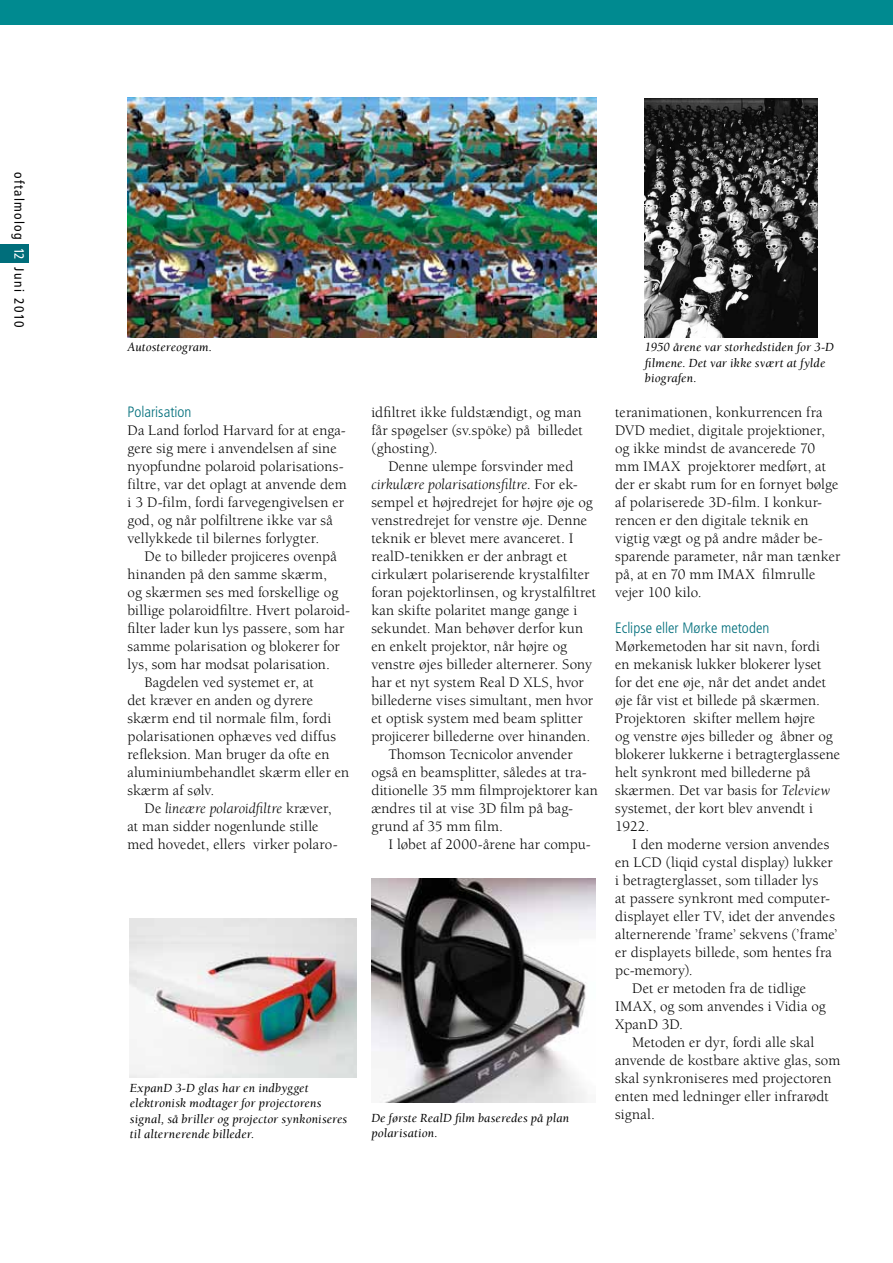
<style>
.page{position:relative;width:893px;height:1263px;background:#fff}
.page>*{position:absolute;margin:0;border:0;box-sizing:border-box;transform-origin:0 0}
.t1{font:15px/18px "Berkeley";letter-spacing:.005em;color:#000}
.t2{font:italic 15px "Berkeley";letter-spacing:.005em;color:#000}
.t3{font:300 condensed 15px "Frutiger";color:#006e7b}
.t4{font:condensed 13.5px "Frutiger";letter-spacing:.1em;color:#000}
.t5{font:italic 12.75px/15.3px "Berkeley";letter-spacing:.01em;color:#000}
.s1{color:#fff}
.s2{font-style:normal}
.s3{font-style:italic}
</style>
<div class="page">
<div style="left:0;top:244px;width:29px;height:19px;background:#006e7b"></div>
<div style="left:0;top:0;width:893px;height:25px;background:#008a90"></div>
<img style="left:128px;top:98px;width:468px;height:240px">
<img style="left:645px;top:98px;width:173px;height:239px">
<img style="left:130px;top:918px;width:227px;height:160px">
<img style="left:371px;top:879px;width:224px;height:224px">
<p class="t4" style="left:27px;top:172px;width:157px;rotate:90deg">oftalmolog <span class="s1">12</span> Juni 2010</p>
<p class="t5" style="left:128px;top:340px;width:86px">Autostereogram.</p>
<p class="t5" style="left:645px;top:340px;width:191px">1950 årene var storhedstiden for 3-D filmene. Det var ikke svært at fylde biografen.</p>
<p class="t3" style="left:128px;top:403px;width:66px">Polarisation</p>
<p class="t1" style="left:128px;top:422px;width:221px">Da Land forlod Harvard for at enga&shy;gere sig mere i anvendelsen af sine nyopfundne polaroid polarisations&shy;filtre, var det oplagt at anvende dem i 3 D-film, fordi farvegengivelsen er god, og når polfiltrene ikke var så vellykkede til bilernes forlygter.</p>
<p class="t1" style="left:145px;top:548px;width:194px">De to billeder projiceres ovenpå</p>
<p class="t1" style="left:128px;top:566px;width:201px">hinanden på den samme skærm,</p>
<p class="t1" style="left:128px;top:584px;width:212px">og skærmen ses med forskellige og</p>
<p class="t1" style="left:128px;top:602px;width:224px">billige polaroidfiltre. Hvert polaroid-</p>
<p class="t1" style="left:128px;top:620px;width:218px">filter lader kun lys passere, som har</p>
<p class="t1" style="left:128px;top:638px;width:214px">samme polarisation og blokerer for</p>
<p class="t1" style="left:128px;top:656px;width:204px">lys, som har modsat polarisation.</p>
<p class="t1" style="left:145px;top:674px;width:171px">Bagdelen ved systemet er, at</p>
<p class="t1" style="left:128px;top:692px;width:187px">det kræver en anden og dyrere</p>
<p class="t1" style="left:128px;top:710px;width:205px">skærm end til normale film, fordi</p>
<p class="t1" style="left:128px;top:728px;width:210px">polarisationen ophæves ved diffus</p>
<p class="t1" style="left:128px;top:746px;width:204px">refleksion. Man bruger da ofte en</p>
<p class="t1" style="left:128px;top:764px;width:223px">aluminiumbehandlet skærm eller en</p>
<p class="t1" style="left:128px;top:782px;width:88px">skærm af sølv.</p>
<p class="t2" style="left:145px;top:801px;width:188px"><span class="s2">De</span> lineære polaroidfiltre <span class="s2">kræver,</span></p>
<p class="t1" style="left:128px;top:818px;width:193px">at man sidder nogenlunde stille</p>
<p class="t1" style="left:128px;top:836px;width:212px">med hovedet, ellers virker polaro-</p>
<p class="t5" style="left:130px;top:1080px;width:219px">ExpanD 3-D glas har en indbygget elektronisk modtager for projectorens signal, så briller og projector synkoniseres til alternerende billeder.</p>
<p class="t1" style="left:371px;top:404px;width:213px;text-align:justify">idfiltret ikke fuldstændigt, og man får spøgelser (sv.spöke) på billedet (ghosting).</p>
<p class="t1" style="left:388px;top:458px;width:187px">Denne ulempe forsvinder med</p>
<p class="t2" style="left:371px;top:477px;width:208px">cirkulære polarisationsfiltre. <span class="s2">For ek-</span></p>
<p class="t1" style="left:371px;top:494px;width:223px">sempel et højredrejet for højre øje og</p>
<p class="t1" style="left:371px;top:512px;width:217px">venstredrejet for venstre øje. Denne</p>
<p class="t1" style="left:371px;top:530px;width:204px">teknik er blevet mere avanceret. I</p>
<p class="t1" style="left:371px;top:548px;width:198px">realD-tenikken er der anbragt et</p>
<p class="t1" style="left:371px;top:566px;width:220px">cirkulært polariserende krystalfilter</p>
<p class="t1" style="left:371px;top:584px;width:226px">foran pojektorlinsen, og krystalfiltret</p>
<p class="t1" style="left:371px;top:602px;width:207px">kan skifte polaritet mange gange i</p>
<p class="t1" style="left:371px;top:620px;width:213px">sekundet. Man behøver derfor kun</p>
<p class="t1" style="left:371px;top:638px;width:197px">en enkelt projektor, når højre og</p>
<p class="t1" style="left:371px;top:656px;width:222px">venstre øjes billeder alternerer. Sony</p>
<p class="t1" style="left:371px;top:674px;width:214px">har et nyt system Real D XLS, hvor</p>
<p class="t1" style="left:371px;top:692px;width:223px">billederne vises simultant, men hvor</p>
<p class="t1" style="left:371px;top:710px;width:213px">et optisk system med beam splitter</p>
<p class="t1" style="left:371px;top:728px;width:220px">projicerer billederne over hinanden.</p>
<p class="t1" style="left:388px;top:746px;width:186px">Thomson Tecnicolor anvender</p>
<p class="t1" style="left:371px;top:764px;width:217px">også en beamsplitter, således at tra-</p>
<p class="t1" style="left:371px;top:782px;width:228px">ditionelle 35 mm filmprojektorer kan</p>
<p class="t1" style="left:371px;top:800px;width:203px">ændres til at vise 3D film på bag-</p>
<p class="t1" style="left:371px;top:818px;width:133px">grund af 35 mm film.</p>
<p class="t1" style="left:388px;top:836px;width:204px">I løbet af 2000-årene har compu-</p>
<p class="t5" style="left:371px;top:1111px;width:199px">De første RealD film baseredes på plan polarisation.</p>
<p class="t1" style="left:615px;top:404px;width:227px">teranimationen, konkurrencen fra<br>DVD mediet, digitale projektioner, og ikke mindst de avancerede 70 mm IMAX projektorer medført, at der er skabt rum for en fornyet bølge af polariserede 3D-film. I konkur&shy;rencen er den digitale teknik en vigtig vægt og på andre måder be&shy;sparende parameter, når man tænker på, at en 70 mm IMAX filmrulle vejer 100 kilo.</p>
<p class="t3" style="left:615px;top:619px;width:156px">Eclipse eller Mørke metoden</p>
<p class="t1" style="left:615px;top:638px;width:227px">Mørkemetoden har sit navn, fordi<br>en mekanisk lukker blokerer lyset for det ene øje, når det andet andet øje får vist et billede på skærmen.<br>Projektoren skifter mellem højre<br>og venstre øjes billeder og åbner og blokerer lukkerne i betragterglassene helt synkront med billederne på skærmen. Det var basis for <span class="s3">Teleview </span>systemet, der kort blev anvendt i<br>1922.</p>
<p class="t1" style="left:632px;top:836px;width:199px">I den moderne version anvendes</p>
<p class="t1" style="left:615px;top:854px;width:219px">en LCD (liqid cystal display) lukker</p>
<p class="t1" style="left:615px;top:872px;width:205px">i betragterglasset, som tillader lys</p>
<p class="t1" style="left:615px;top:890px;width:216px">at passere synkront med computer-</p>
<p class="t1" style="left:615px;top:908px;width:221px">displayet eller TV, idet der anvendes</p>
<p class="t1" style="left:615px;top:926px;width:224px">alternerende ’frame’ sekvens (’frame’</p>
<p class="t1" style="left:615px;top:944px;width:218px">er displayets billede, som hentes fra</p>
<p class="t1" style="left:615px;top:962px;width:79px">pc-memory).</p>
<p class="t1" style="left:632px;top:980px;width:176px">Det er metoden fra de tidlige</p>
<p class="t1" style="left:615px;top:998px;width:212px">IMAX, og som anvendes i Vidia og</p>
<p class="t1" style="left:615px;top:1016px;width:69px">XpanD 3D.</p>
<p class="t1" style="left:632px;top:1034px;width:184px">Metoden er dyr, fordi alle skal</p>
<p class="t1" style="left:615px;top:1052px;width:227px">anvende de kostbare aktive glas, som</p>
<p class="t1" style="left:615px;top:1070px;width:218px">skal synkroniseres med projectoren</p>
<p class="t1" style="left:615px;top:1088px;width:215px">enten med ledninger eller infrarødt</p>
<p class="t1" style="left:615px;top:1106px;width:41px">signal.</p>
</div>
